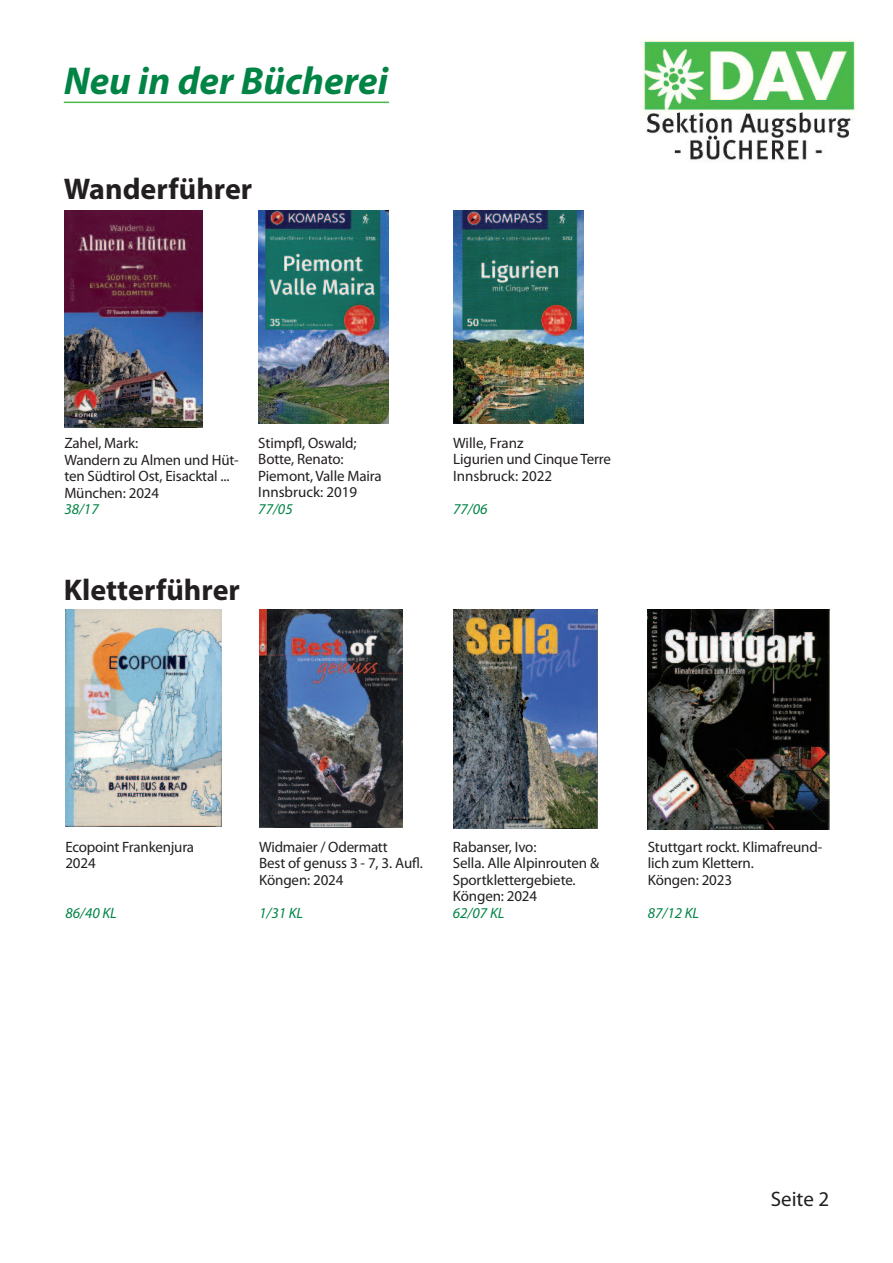
<style>
.page{position:relative;width:893px;height:1263px;background:#fff}
.page>*{position:absolute;margin:0;border:0;box-sizing:border-box;transform-origin:0 0}
.t1{font:italic 700 39px "Myriad Pro";color:#008445}
.t2{font:700 30px "Myriad Pro";color:#231f20}
.t3{font:21px "Myriad Pro";color:#231f20}
.t4{font:15px/16.5px "Myriad Pro";letter-spacing:-.01em;color:#231f20}
.t5{font:italic 15px "Myriad Pro";color:#008445}
</style>
<div class="page">
<img style="left:641px;top:39px;width:215px;height:124px">
<hr style="left:64px;top:102px;width:325px;height:1px;background:#4cb848">
<img style="left:66px;top:609px;width:155px;height:217px">
<img style="left:259px;top:609px;width:143px;height:218px">
<img style="left:453px;top:609px;width:145px;height:220px">
<img style="left:648px;top:609px;width:181px;height:221px">
<img style="left:65px;top:210px;width:137px;height:217px">
<img style="left:258px;top:210px;width:130px;height:213px">
<img style="left:453px;top:210px;width:130px;height:213px">
<h1 class="t1" style="left:64px;top:66px;width:326px">Neu in der Bücherei</h1>
<h2 class="t2" style="left:64px;top:178px;width:190px">Wanderführer</h2>
<p class="t4" style="left:64px;top:436px;width:176px">Zahel, Mark:<br>Wandern zu Almen und Hüt&shy;ten Südtirol Ost, Eisacktal ...<br>München: 2024</p>
<p class="t5" style="left:64px;top:504px;width:36px">38/17</p>
<p class="t4" style="left:258px;top:435px;width:125px">Stimpfl, Oswald;<br>Botte, Renato:<br>Piemont, Valle Maira<br>Innsbruck: 2019</p>
<p class="t5" style="left:258px;top:503px;width:36px">77/05</p>
<h2 class="t2" style="left:64px;top:578px;width:178px">Kletterführer</h2>
<p class="t4" style="left:453px;top:435px;width:159px">Wille, Franz<br>Ligurien und Cinque Terre<br>Innsbruck: 2022</p>
<p class="t5" style="left:453px;top:503px;width:36px">77/06</p>
<p class="t4" style="left:65px;top:839px;width:130px">Ecopoint Frankenjura<br>2024</p>
<p class="t5" style="left:65px;top:907px;width:53px">86/40 KL</p>
<p class="t4" style="left:259px;top:839px;width:165px">Widmaier / Odermatt<br>Best of genuss 3 - 7, 3. Aufl.<br>Köngen: 2024</p>
<p class="t5" style="left:259px;top:907px;width:46px">1/31 KL</p>
<p class="t4" style="left:453px;top:839px;width:148px">Rabanser, Ivo:<br>Sella. Alle Alpinrouten &amp;<br>Sportklettergebiete.<br>Köngen: 2024</p>
<p class="t5" style="left:453px;top:907px;width:53px">62/07 KL</p>
<p class="t4" style="left:648px;top:839px;width:176px">Stuttgart rockt. Klimafreund&shy;lich zum Klettern.<br>Köngen: 2023</p>
<p class="t5" style="left:648px;top:907px;width:53px">87/12 KL</p>
<h3 class="t3" style="left:771px;top:1191px;width:60px">Seite 2</h3>
</div>
